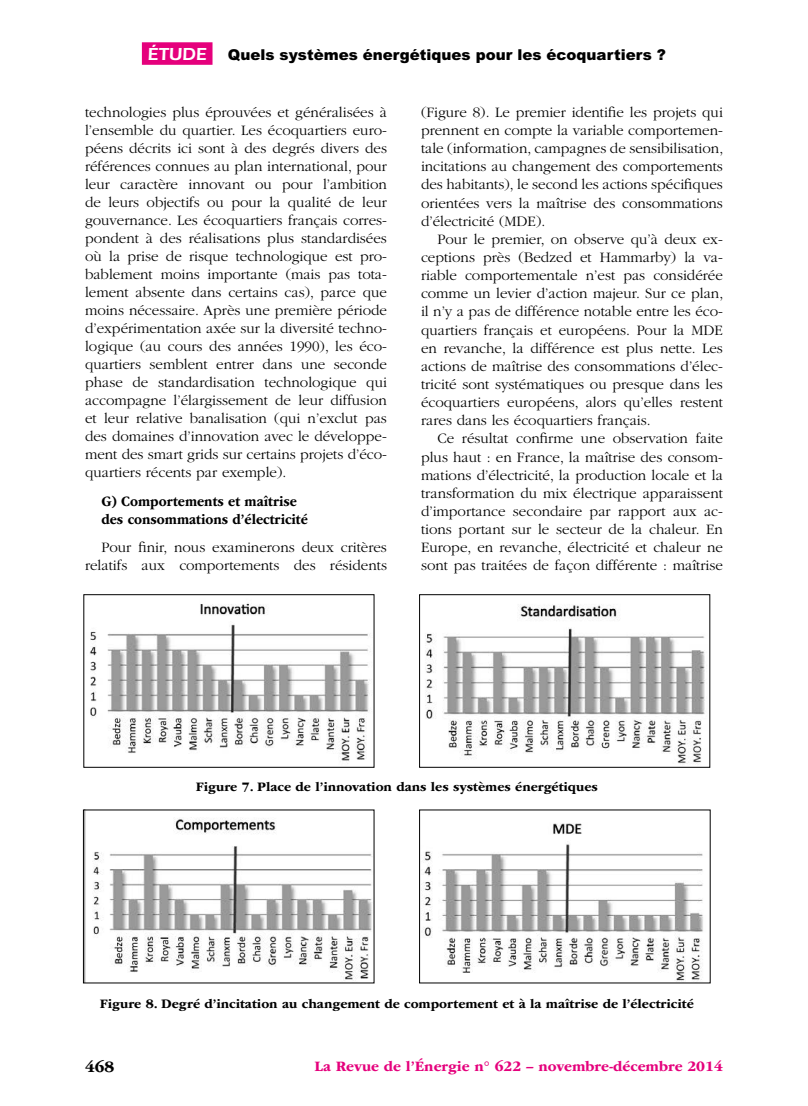
<style>
.page{position:relative;width:808px;height:1106px;background:#fff}
.page>*{position:absolute;margin:0;border:0;box-sizing:border-box;transform-origin:0 0}
.t1{font:700 16.5px "ITC Garamond Std";color:#000}
.t2{font:300 15px/18.1px "ITC Garamond Std";color:#000;text-align:justify}
.t3{font:700 15px/18px "ITC Garamond Std";color:#000;scale:.9 1}
.t4{font:900 15px "Arial";color:#000}
.t5{font:700 15px "ITC Garamond Std";color:#e5007c}
.t6{font:700 13.5px "ITC Garamond Std";color:#000}
.s1{font-family:"Itc Eras";font-weight:600;font-size:18px;color:#fff}
</style>
<div class="page">
<div style="left:142px;top:42px;width:70px;height:23px;background:#e5007c"></div>
<img style="left:425px;top:604px;width:280px;height:160px">
<div style="left:419px;top:594px;width:291px;height:173px;border:1px solid #000"></div>
<img style="left:89px;top:603px;width:282px;height:161px">
<div style="left:83px;top:594px;width:291px;height:173px;border:1px solid #000"></div>
<img style="left:421px;top:823px;width:282px;height:158px">
<img style="left:85px;top:811px;width:287px;height:170px">
<p class="t4" style="left:148px;top:45px;width:520px"><span class="s1">Étude</span> Quels systèmes énergétiques pour les écoquartiers ?</p>
<p class="t2" style="left:85px;top:103px;width:303px">technologies plus éprouvées et généralisées à l’ensemble du quartier. Les écoquartiers euro&shy;péens décrits ici sont à des degrés divers des références connues au plan international, pour leur caractère innovant ou pour l’ambition de leurs objectifs ou pour la qualité de leur gouvernance. Les écoquartiers français corres&shy;pondent à des réalisations plus standardisées où la prise de risque technologique est pro&shy;bablement moins importante (mais pas tota&shy;lement absente dans certains cas), parce que moins nécessaire. Après une première période d’expérimentation axée sur la diversité techno&shy;logique (au cours des années 1990), les éco&shy;quartiers semblent entrer dans une seconde phase de standardisation technologique qui accompagne l’élargissement de leur diffusion et leur relative banalisation (qui n’exclut pas des domaines d’innovation avec le développe&shy;ment des smart grids sur certains projets d’éco&shy;quartiers récents par exemple).</p>
<p class="t3" style="left:102px;top:492px;width:231px">G) Comportements et maîtrise des consommations d’électricité</p>
<p class="t2" style="left:85px;top:539px;width:303px;text-align:right">Pour finir, nous examinerons deux critères relatifs aux comportements des résidents</p>
<p class="t2" style="left:421px;top:103px;width:304px">(Figure 8). Le premier identifie les projets qui prennent en compte la variable comportemen&shy;tale (information, campagnes de sensibilisation, incitations au changement des comportements des habitants), le second les actions spécifiques orientées vers la maîtrise des consommations d’électricité (MDE).</p>
<p class="t2" style="left:421px;top:230px;width:304px;text-indent:16px">Pour le premier, on observe qu’à deux ex&shy;ceptions près (Bedzed et Hammarby) la va&shy;riable comportementale n’est pas considérée comme un levier d’action majeur. Sur ce plan, il n’y a pas de différence notable entre les éco&shy;quartiers français et européens. Pour la MDE en revanche, la différence est plus nette. Les actions de maîtrise des consommations d’élec&shy;tricité sont systématiques ou presque dans les écoquartiers européens, alors qu’elles restent rares dans les écoquartiers français.</p>
<p class="t2" style="left:421px;top:430px;width:303px;text-indent:16px">Ce résultat confirme une observation faite plus haut : en France, la maîtrise des consom&shy;mations d’électricité, la production locale et la transformation du mix électrique apparaissent d’importance secondaire par rapport aux ac&shy;tions portant sur le secteur de la chaleur. En Europe, en revanche, électricité et chaleur ne sont pas traitées de façon différente : maîtrise</p>
<p class="t6" style="left:196px;top:779px;width:403px">Figure 7. Place de l’innovation dans les systèmes énergétiques</p>
<p class="t6" style="left:100px;top:996px;width:595px">Figure 8. Degré d’incitation au changement de comportement et à la maîtrise de l’électricité</p>
<p class="t1" style="left:85px;top:1057px;width:31px">468</p>
<p class="t5" style="left:314px;top:1058px;width:410px">La Revue de l’Énergie n° 622 – novembre-décembre 2014</p>
</div>
